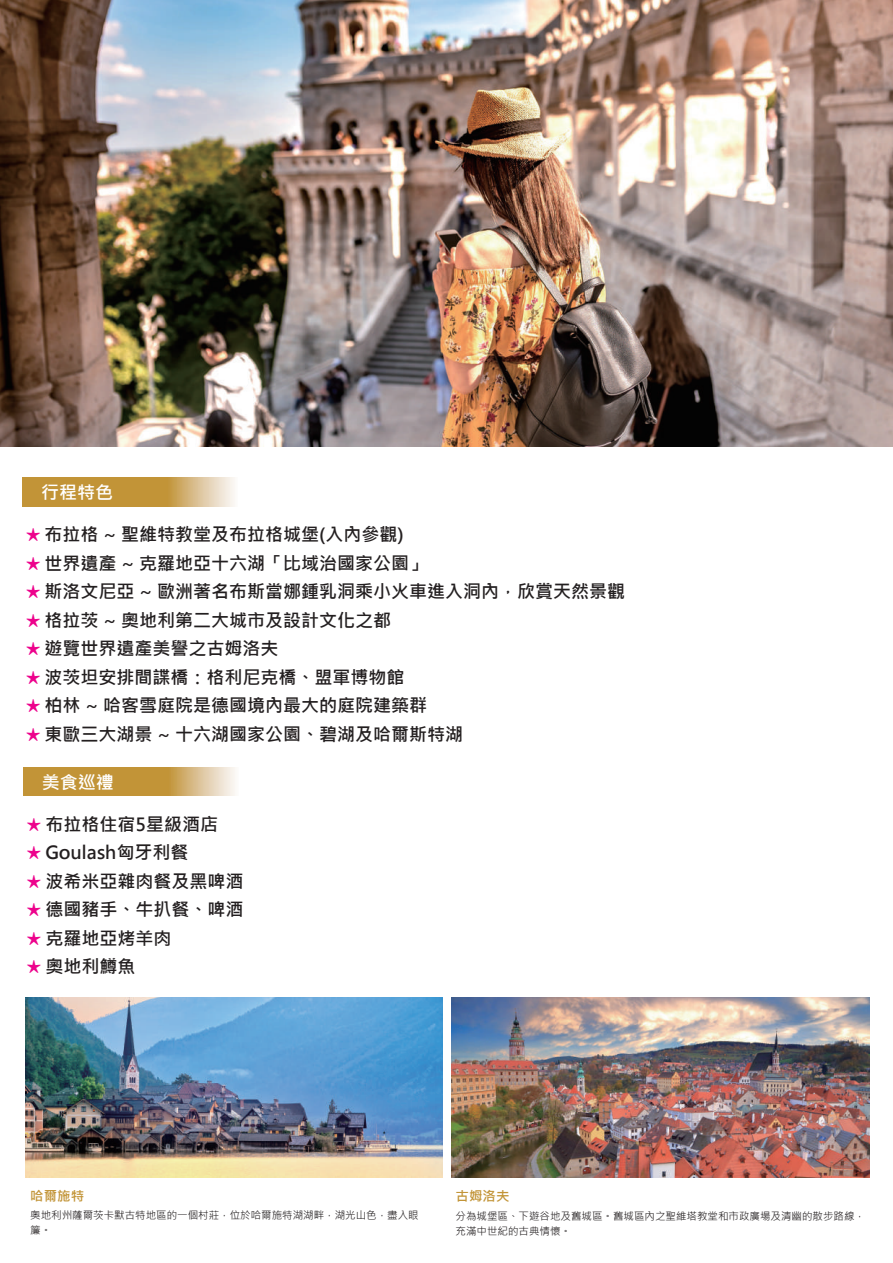
<style>
.page{position:relative;width:893px;height:1263px;background:#fff}
.page>*{position:absolute;margin:0;border:0;box-sizing:border-box;transform-origin:0 0}
.t1{font:700 18px "Microsoft Jheng Hei";color:#231f20}
.t2{font:700 18px "Microsoft Jheng Hei";color:#fff}
.t3{font:700 13.5px "Microsoft Jheng Hei";color:#c29437}
.t4{font:10.5px/15px "Microsoft Jheng Hei";color:#231f20}
.s1{color:#ed028c}
</style>
<div class="page">
<img style="left:0;top:0;width:893px;height:447px">
<svg style="left:23px;top:478px;width:212px;height:28px;background:#cba457"></svg>
<svg style="left:24px;top:767px;width:211px;height:28px;background:#caa357"></svg>
<img style="left:25px;top:997px;width:418px;height:180px">
<img style="left:452px;top:997px;width:417px;height:180px">
<p class="t2" style="left:41px;top:481px;width:73px">行程特色</p>
<p class="t1" style="left:26px;top:523px;width:379px"><span class="s1">★</span> 布拉格 ~ 聖維特教堂及布拉格城堡(入內參觀)</p>
<p class="t1" style="left:26px;top:552px;width:402px"><span class="s1">★</span> 世界遺產 ~ 克羅地亞十六湖「比域治國家公園」</p>
<p class="t1" style="left:26px;top:580px;width:600px"><span class="s1">★</span> 斯洛文尼亞 ~ 歐洲著名布斯當娜鍾乳洞乘小火車進入洞內，欣賞天然景觀</p>
<p class="t1" style="left:26px;top:609px;width:366px"><span class="s1">★</span> 格拉茨 ~ 奧地利第二大城市及設計文化之都</p>
<p class="t1" style="left:26px;top:637px;width:254px"><span class="s1">★</span> 遊覽世界遺產美譽之古姆洛夫</p>
<p class="t1" style="left:26px;top:666px;width:380px"><span class="s1">★</span> 波茨坦安排間諜橋：格利尼克橋、盟軍博物館</p>
<p class="t1" style="left:26px;top:694px;width:402px"><span class="s1">★</span> 柏林 ~ 哈客雪庭院是德國境內最大的庭院建築群</p>
<p class="t1" style="left:26px;top:723px;width:438px"><span class="s1">★</span> 東歐三大湖景 ~ 十六湖國家公園、碧湖及哈爾斯特湖</p>
<p class="t2" style="left:42px;top:771px;width:73px">美食巡禮</p>
<p class="t1" style="left:27px;top:813px;width:193px"><span class="s1">★</span> 布拉格住宿5星級酒店</p>
<p class="t1" style="left:27px;top:841px;width:163px"><span class="s1">★</span> Goulash匈牙利餐</p>
<p class="t1" style="left:27px;top:870px;width:218px"><span class="s1">★</span> 波希米亞雜肉餐及黑啤酒</p>
<p class="t1" style="left:27px;top:898px;width:218px"><span class="s1">★</span> 德國豬手、牛扒餐、啤酒</p>
<p class="t1" style="left:27px;top:927px;width:146px"><span class="s1">★</span> 克羅地亞烤羊肉</p>
<p class="t1" style="left:27px;top:955px;width:110px"><span class="s1">★</span> 奧地利鱒魚</p>
<p class="t3" style="left:30px;top:1187px;width:55px">哈爾施特</p>
<p class="t4" style="left:30px;top:1208px;width:390px">奧地利州薩爾茨卡默古特地區的一個村莊，位於哈爾施特湖湖畔，湖光山色，盡入眼簾。</p>
<p class="t3" style="left:455px;top:1188px;width:55px">古姆洛夫</p>
<p class="t4" style="left:455px;top:1208px;width:411px">分為城堡區、下遊谷地及舊城區。舊城區內之聖維塔教堂和市政廣場及清幽的散步路線，充滿中世紀的古典情懷。</p>
</div>
